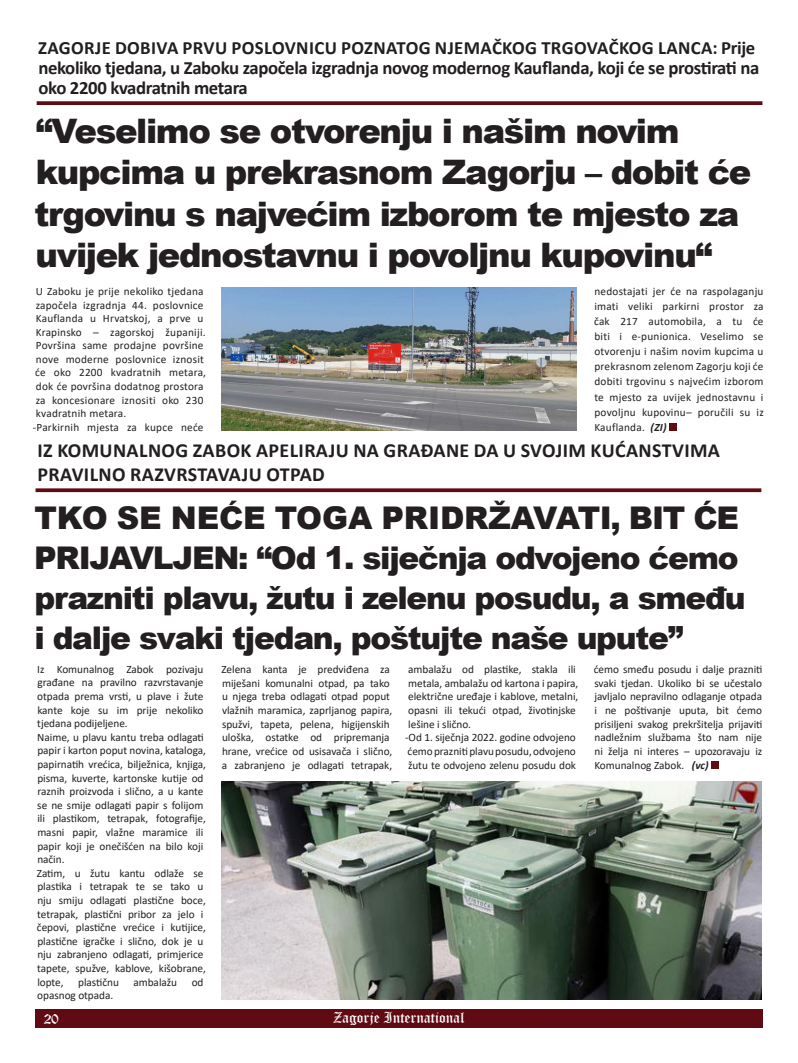
<style>
.page{position:relative;width:798px;height:1063px;background:#fff}
.page>*{position:absolute;margin:0;border:0;box-sizing:border-box;transform-origin:0 0}
.t1{font:900 33.75px/41.2px "Arial";letter-spacing:-.04em;color:#231f20}
.t2{font:900 31.25px/40px "Arial";letter-spacing:-.04em;color:#231f20}
.t3{font:700 20px/23.8px "Calibri";letter-spacing:.02em;color:#231f20}
.t4{font:700 18.75px/20px "Calibri";letter-spacing:-.02em;color:#231f20}
.t5{font:15px "Old English Text";color:#fff}
.t6{font:11.25px/13.6px "Calibri";letter-spacing:-.005em;color:#231f20;text-align:justify}
.t7{font:11.25px/13.5px "Calibri";letter-spacing:.02em;color:#231f20}
.s1{font-weight:700;font-style:italic}
</style>
<div class="page">
<div style="left:35px;top:1009px;width:727px;height:19px;background:#600a14"></div>
<svg style="left:37px;top:101px;width:725px;height:4px;background:#6a1a23"></svg>
<svg style="left:36px;top:488px;width:725px;height:4px;background:#6e2029"></svg>
<div style="left:669px;top:423px;width:7px;height:8px;background:#600a14"></div>
<div style="left:711px;top:762px;width:7px;height:7px;background:#600a14"></div>
<img style="left:221px;top:287px;width:355px;height:144px">
<img style="left:221px;top:782px;width:540px;height:218px">
<p class="t4" style="left:38px;top:37px;width:722px">ZAGORJE DOBIVA PRVU POSLOVNICU POZNATOG NJEMAČKOG TRGOVAČKOG LANCA: Prije nekoliko tjedana, u Zaboku započela izgradnja novog modernog Kauflanda, koji će se prostirati na oko 2200 kvadratnih metara</p>
<p class="t1" style="left:34px;top:110px;width:718px">“Veselimo se otvorenju i našim novim kupcima u prekrasnom Zagorju – dobit će trgovinu s najvećim izborom te mjesto za uvijek jednostavnu i povoljnu kupovinu“</p>
<p class="t7" style="left:35px;top:285px;width:172px">U Zaboku je prije nekoliko tjedana započela izgradnja 44. poslovnice<br>Kauflanda u Hrvatskoj, a prve u<br>Krapinsko – zagorskoj županiji.<br>Površina same prodajne površine nove moderne poslovnice iznosit će oko 2200 kvadratnih metara, dok će površina dodatnog prostora za koncesionare iznositi oko 230 kvadratnih metara.</p>
<p class="t7" style="left:33px;top:420px;width:172px">-Parkirnih mjesta za kupce neće</p>
<p class="t3" style="left:38px;top:438px;width:683px">IZ KOMUNALNOG ZABOK APELIRAJU NA GRAĐANE DA U SVOJIM KUĆANSTVIMA<br>PRAVILNO RAZVRSTAVAJU OTPAD</p>
<p class="t2" style="left:34px;top:496px;width:712px">TKO SE NEĆE TOGA PRIDRŽAVATI, BIT ĆE PRIJAVLJEN: “Od 1. siječnja odvojeno ćemo prazniti plavu, žutu i zelenu posudu, a smeđu i dalje svaki tjedan, poštujte naše upute”</p>
<p class="t6" style="left:37px;top:662px;width:168px">Iz Komunalnog Zabok pozivaju građane na pravilno razvrstavanje otpada prema vrsti, u plave i žute kante koje su im prije nekoliko tjedana podijeljene.</p>
<p class="t6" style="left:37px;top:730px;width:170px;text-align:left">Naime, u plavu kantu treba odlagati papir i karton poput novina, kataloga, papirnatih vrećica, bilježnica, knjiga, pisma, kuverte, kartonske kutije od raznih proizvoda i slično, a u kante se ne smije odlagati papir s folijom ili plastikom, tetrapak, fotografije, masni papir, vlažne maramice ili papir koji je onečišćen na bilo koji način.</p>
<p class="t6" style="left:37px;top:866px;width:171px;text-align:left">Zatim, u žutu kantu odlaže se plastika i tetrapak te se tako u nju smiju odlagati plastične boce, tetrapak, plastični pribor za jelo i čepovi, plastične vrećice i kutijice, plastične igračke i slično, dok je u nju zabranjeno odlagati, primjerice tapete, spužve, kablove, kišobrane, lopte,</p>
<p class="t6" style="left:594px;top:284px;width:171px;line-height:15px">nedostajati jer će na raspolaganju imati veliki parkirni prostor za čak 217 automobila, a tu će biti i e-punionica. Veselimo se otvorenju i našim novim kupcima u prekrasnom zelenom Zagorju koji će dobiti trgovinu s najvećim izborom te mjesto za uvijek jednostavnu i povoljnu kupovinu– poručili su iz Kauflanda. <span class="s1">(ZI)</span></p>
<p class="t6" style="left:221px;top:662px;width:172px;text-align:left">Zelena kanta je predviđena za miješani komunalni otpad, pa tako u njega treba odlagati otpad poput vlažnih maramica, zaprljanog papira, spužvi, tapeta, pelena, higijenskih uloška, ostatke od pripremanja hrane, vrećice od usisavača i slično, a zabranjeno je odlagati tetrapak,</p>
<p class="t6" style="left:408px;top:662px;width:172px;text-align:left">ambalažu od plastike, stakla ili metala, ambalažu od kartona i papira, električne uređaje i kablove, metalni, opasni ili tekući otpad, životinjske lešine i slično.</p>
<p class="t6" style="left:593px;top:662px;width:170px">ćemo smeđu posudu i dalje prazniti svaki tjedan. Ukoliko bi se učestalo javljalo nepravilno odlaganje otpada i ne poštivanje uputa, bit ćemo prisiljeni svakog prekršitelja prijaviti nadležnim službama što nam nije ni želja ni interes – upozoravaju iz Komunalnog Zabok. <span class="s1">(vc)</span></p>
<p class="t6" style="left:405px;top:731px;width:172px">-Od 1. siječnja 2022. godine odvojeno ćemo prazniti plavu posudu, odvojeno žutu te odvojeno zelenu posudu dok</p>
<p class="t6" style="left:78px;top:975px;width:42px">plastičnu</p>
<p class="t6" style="left:133px;top:975px;width:45px">ambalažu</p>
<p class="t6" style="left:192px;top:975px;width:13px">od</p>
<p class="t6" style="left:37px;top:988px;width:77px">opasnog otpada.</p>
<h3 class="t5" style="left:44px;top:1009px;width:17px">20</h3>
<h3 class="t5" style="left:333px;top:1008px;width:133px">Zagorje International</h3>
</div>
